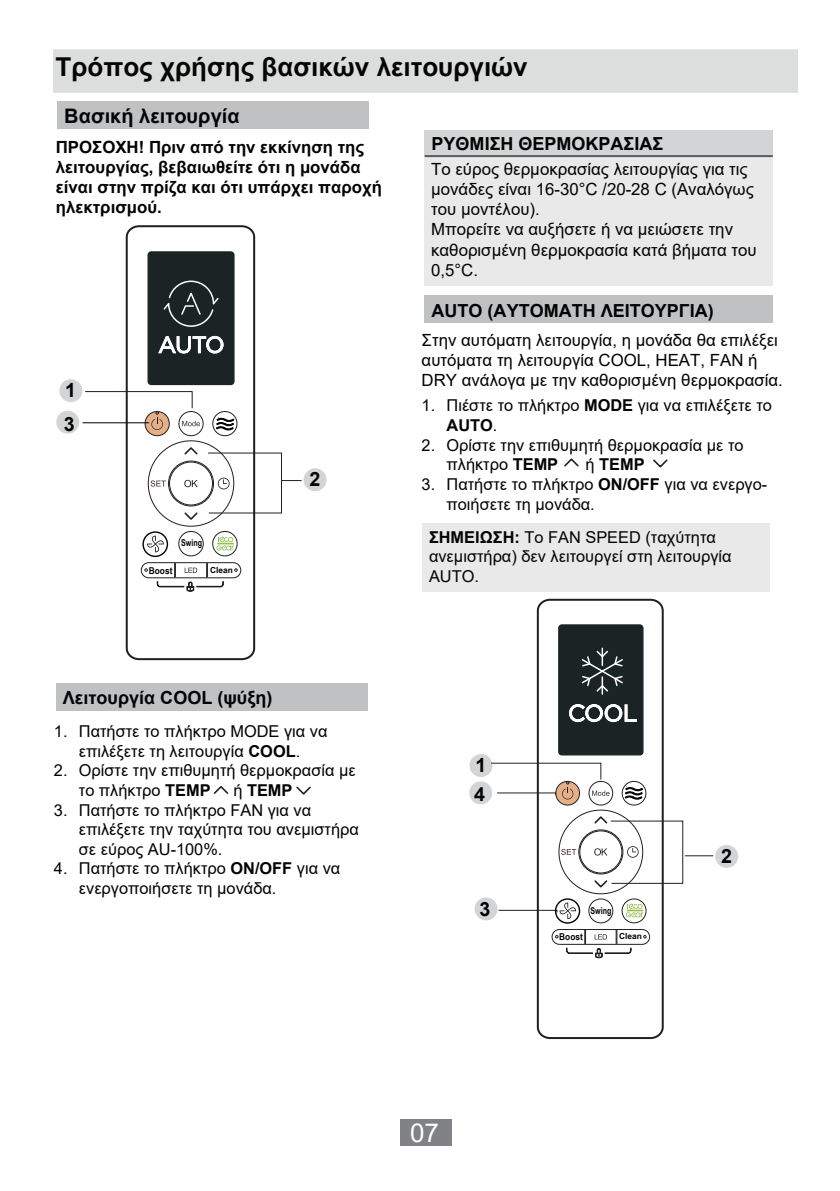
<style>
.page{position:relative;width:840px;height:1191px;background:#fff}
.page>*{position:absolute;margin:0;border:0;box-sizing:border-box;transform-origin:0 0}
.t1{font:700 26px "Arial";color:#050504}
.t2{font:26px "Arial";color:#fff}
.t3{font:700 20px "Arial";color:#030303}
.t4{font:700 19.6px/33.6px "Arial";color:#030303}
.t5{font:700 18px "Arial";color:#030303}
.t6{font:16.8px/20.2px "Arial";color:#030303}
.t7{font:700 16.8px/20.2px "Arial";color:#030303}
.t8{font:16.4px/19.6px "Arial";color:#030303}
.t9{font:700 16.4px "Arial";color:#030303}
.t10{font:700 9.4px "Arial Narrow";color:#030303;scale:.92 1}
.t11{font:700 9.4px "Arial Narrow";color:#030303;scale:1.08 1}
.t12{font:700 8.4px "Arial Narrow";color:#030303;scale:1.22 1}
.s1{font-weight:700}
.s2{font-weight:400}
</style>
<div class="page">
<div style="left:399px;top:1119px;width:52px;height:27px;background:#808285"></div>
<div style="left:59px;top:379px;width:23px;height:23px;background:#d3d4d5;border-radius:50%"></div>
<div style="left:56px;top:411px;width:23px;height:23px;background:#d3d4d5;border-radius:50%"></div>
<div style="left:303px;top:468px;width:23px;height:23px;background:#d3d4d5;border-radius:50%"></div>
<div style="left:469px;top:754px;width:23px;height:23px;background:#d3d4d5;border-radius:50%"></div>
<div style="left:474px;top:897px;width:23px;height:23px;background:#d3d4d5;border-radius:50%"></div>
<div style="left:469px;top:781px;width:23px;height:23px;background:#d3d4d5;border-radius:50%"></div>
<div style="left:714px;top:845px;width:23px;height:23px;background:#d3d4d5;border-radius:50%"></div>
<svg style="left:125px;top:225px;width:131px;height:436px"></svg>
<div style="left:212px;top:531px;width:25px;height:25px;border:1px solid #231f20;border-radius:50%"></div>
<div style="left:178px;top:531px;width:26px;height:25px;border:1px solid #231f20;border-radius:50%"></div>
<div style="left:169px;top:462px;width:44px;height:43px;border:1px solid #231f20;border-radius:50%"></div>
<div style="left:168px;top:460px;width:46px;height:46px;border:1px solid #231f20;border-radius:50%"></div>
<div style="left:212px;top:411px;width:25px;height:25px;border:1px solid #231f20;border-radius:50%"></div>
<svg style="left:183px;top:446px;width:16px;height:10px"></svg>
<svg style="left:183px;top:511px;width:16px;height:10px"></svg>
<div style="left:145px;top:411px;width:24px;height:25px;background:#e5b088;border-radius:50%"></div>
<div style="left:145px;top:411px;width:24px;height:25px;border:1px solid #231f20;border-radius:50%"></div>
<div style="left:178px;top:411px;width:25px;height:25px;border:1px solid #231f20;border-radius:50%"></div>
<div style="left:141px;top:562px;width:100px;height:16px;border:1px solid #231f20;border-radius:8px"></div>
<div style="left:148px;top:252px;width:86px;height:132px;background:#1b2424;border-radius:3px"></div>
<div style="left:147px;top:251px;width:87px;height:134px;border:1px solid #1b2424;border-radius:3px"></div>
<svg style="left:150px;top:480px;width:16px;height:6px"></svg>
<svg style="left:184px;top:480px;width:14px;height:7px"></svg>
<hr style="left:83px;top:422px;width:66px;height:1px;background:#000">
<svg style="left:207px;top:452px;width:94px;height:62px"></svg>
<svg style="left:163px;top:280px;width:56px;height:47px"></svg>
<svg style="left:158px;top:336px;width:65px;height:17px"></svg>
<svg style="left:216px;top:537px;width:18px;height:13px"></svg>
<svg style="left:626px;top:904px;width:17px;height:13px"></svg>
<div style="left:536px;top:599px;width:127px;height:440px;border:2px solid #231f20;border-radius:12px"></div>
<div style="left:621px;top:898px;width:25px;height:25px;border:1px solid #231f20;border-radius:50%"></div>
<div style="left:588px;top:898px;width:25px;height:25px;border:1px solid #231f20;border-radius:50%"></div>
<div style="left:579px;top:830px;width:42px;height:43px;border:1px solid #231f20;border-radius:50%"></div>
<div style="left:621px;top:781px;width:25px;height:24px;border:1px solid #231f20;border-radius:50%"></div>
<svg style="left:555px;top:781px;width:24px;height:24px"></svg>
<div style="left:555px;top:781px;width:24px;height:24px;border:1px solid #231f20;border-radius:50%"></div>
<div style="left:588px;top:781px;width:25px;height:24px;border:1px solid #231f20;border-radius:50%"></div>
<div style="left:551px;top:929px;width:98px;height:16px;border:1px solid #231f20;border-radius:7px"></div>
<div style="left:558px;top:625px;width:84px;height:130px;background:#1b2424;border-radius:3px"></div>
<div style="left:558px;top:624px;width:85px;height:131px;border:1px solid #1b2424;border-radius:3px"></div>
<svg style="left:561px;top:849px;width:15px;height:6px"></svg>
<svg style="left:581px;top:648px;width:42px;height:46px"></svg>
<svg style="left:569px;top:704px;width:67px;height:18px"></svg>
<svg style="left:592px;top:815px;width:120px;height:74px"></svg>
<div style="left:554px;top:898px;width:26px;height:25px;border:1px solid #040503;border-radius:50%"></div>
<svg style="left:497px;top:902px;width:78px;height:17px"></svg>
<div style="left:142px;top:531px;width:26px;height:26px;border:1px solid #040503;border-radius:50%"></div>
<svg style="left:147px;top:535px;width:17px;height:17px"></svg>
<svg style="left:84px;top:390px;width:116px;height:40px"></svg>
<svg style="left:490px;top:762px;width:119px;height:37px"></svg>
<svg style="left:156px;top:563px;width:68px;height:29px"></svg>
<svg style="left:565px;top:930px;width:66px;height:28px"></svg>
<svg style="left:216px;top:417px;width:18px;height:13px"></svg>
<svg style="left:624px;top:786px;width:18px;height:13px"></svg>
<div style="left:53px;top:49px;width:744px;height:44px;background:#dcdddd"></div>
<div style="left:424px;top:295px;width:348px;height:28px;background:#bfc1c3"></div>
<div style="left:424px;top:131px;width:348px;height:25px;background:#d3d4d5"></div>
<div style="left:424px;top:156px;width:348px;height:130px;background:#eae9e9"></div>
<hr style="left:424px;top:155px;width:348px;height:2px;background:#595a5c">
<div style="left:422px;top:523px;width:347px;height:68px;background:#eae9e9"></div>
<div style="left:56px;top:683px;width:311px;height:28px;background:#bfc1c3"></div>
<div style="left:57px;top:102px;width:311px;height:27px;background:#bfc1c3"></div>
<svg style="left:564px;top:458px;width:15px;height:9px"></svg>
<svg style="left:653px;top:459px;width:15px;height:9px"></svg>
<svg style="left:213px;top:786px;width:16px;height:8px"></svg>
<svg style="left:296px;top:786px;width:15px;height:9px"></svg>
<h1 class="t1" style="left:55px;top:49px;width:473px">Τρόπος χρήσης βασικών λειτουργιών</h1>
<p class="t3" style="left:64px;top:102px;width:177px">Βασική λειτουργία</p>
<p class="t7" style="left:56px;top:137px;width:327px">ΠΡΟΣΟΧΗ! Πριν από την εκκίνηση της λειτουργίας, βεβαιωθείτε ότι η μονάδα είναι στην πρίζα και ότι υπάρχει παροχή ηλεκτρισμού.</p>
<p class="t4" style="left:64px;top:373px;width:14px">1<br>3</p>
<p class="t10" style="left:181px;top:536px;width:24px">Swing</p>
<p class="t11" style="left:149px;top:563px;width:23px">Boost</p>
<p class="t12" style="left:210px;top:563px;width:20px">Clean</p>
<p class="t4" style="left:309px;top:462px;width:12px">2</p>
<p class="t5" style="left:431px;top:131px;width:233px">ΡΥΘΜΙΣΗ ΘΕΡΜΟΚΡΑΣΙΑΣ</p>
<p class="t6" style="left:431px;top:159px;width:327px">Το εύρος θερμοκρασίας λειτουργίας για τις μονάδες είναι 16-30°C /20-28 C (Αναλόγως του μοντέλου).<br>Μπορείτε να αυξήσετε ή να μειώσετε την καθορισμένη θερμοκρασία κατά βήματα του<br>0,5°C.</p>
<p class="t5" style="left:431px;top:298px;width:283px">AUTO (ΑΥΤΟΜΑΤΗ ΛΕΙΤΟΥΡΓΙΑ)</p>
<p class="t6" style="left:421px;top:330px;width:362px">Στην αυτόματη λειτουργία, η μονάδα θα επιλέξει αυτόματα τη λειτουργία COOL, HEAT, FAN ή<br>DRY ανάλογα με την καθορισμένη θερμοκρασία.</p>
<p class="t8" style="left:446px;top:396px;width:327px;text-indent:-25px">1. Πιέστε το πλήκτρο <span class="s1">MODE</span> για να επιλέξετε το<br><span class="s1">AUTO</span>.</p>
<p class="t8" style="left:446px;top:435px;width:298px;text-indent:-25px">2. Ορίστε την επιθυμητή θερμοκρασία με το πλήκτρο <span class="s1">TEMP</span></p>
<p class="t9" style="left:585px;top:453px;width:61px"><span class="s2">ή</span> TEMP</p>
<p class="t8" style="left:446px;top:474px;width:322px;text-indent:-25px">3. Πατήστε το πλήκτρο <span class="s1">ON/OFF</span> για να ενεργο&shy;ποιήσετε τη μονάδα.</p>
<p class="t8" style="left:429px;top:527px;width:304px"><span class="s1">ΣΗΜΕΙΩΣΗ:</span> Το FAN SPEED (ταχύτητα ανεμιστήρα) δεν λειτουργεί στη λειτουργία<br>AUTO.</p>
<p class="t5" style="left:63px;top:685px;width:211px">Λειτουργία COOL (ψύξη)</p>
<p class="t8" style="left:54px;top:721px;width:275px;text-align:center">1. Πατήστε το πλήκτρο MODE για να επιλέξετε τη λειτουργία <span class="s1">COOL</span>.</p>
<p class="t8" style="left:79px;top:760px;width:278px;text-indent:-25px">2. Ορίστε την επιθυμητή θερμοκρασία με το πλήκτρο <span class="s1">TEMP</span></p>
<p class="t9" style="left:233px;top:778px;width:61px"><span class="s2">ή</span> TEMP</p>
<p class="t8" style="left:79px;top:800px;width:281px;text-indent:-25px">3. Πατήστε το πλήκτρο FAN για να επιλέξετε την ταχύτητα του ανεμιστήρα σε εύρος AU-100%.</p>
<p class="t8" style="left:79px;top:859px;width:263px;text-indent:-25px">4. Πατήστε το πλήκτρο <span class="s1">ON/OFF</span> για να ενεργοποιήσετε τη μονάδα.</p>
<p class="t4" style="left:475px;top:748px;width:12px">1</p>
<p class="t4" style="left:474px;top:777px;width:12px">4</p>
<p class="t4" style="left:479px;top:892px;width:12px">3</p>
<p class="t10" style="left:590px;top:903px;width:24px">Swing</p>
<p class="t11" style="left:559px;top:929px;width:23px">Boost</p>
<p class="t12" style="left:619px;top:929px;width:20px">Clean</p>
<p class="t4" style="left:720px;top:839px;width:12px">2</p>
<h1 class="t2" style="left:410px;top:1114px;width:30px">07</h1>
</div>
